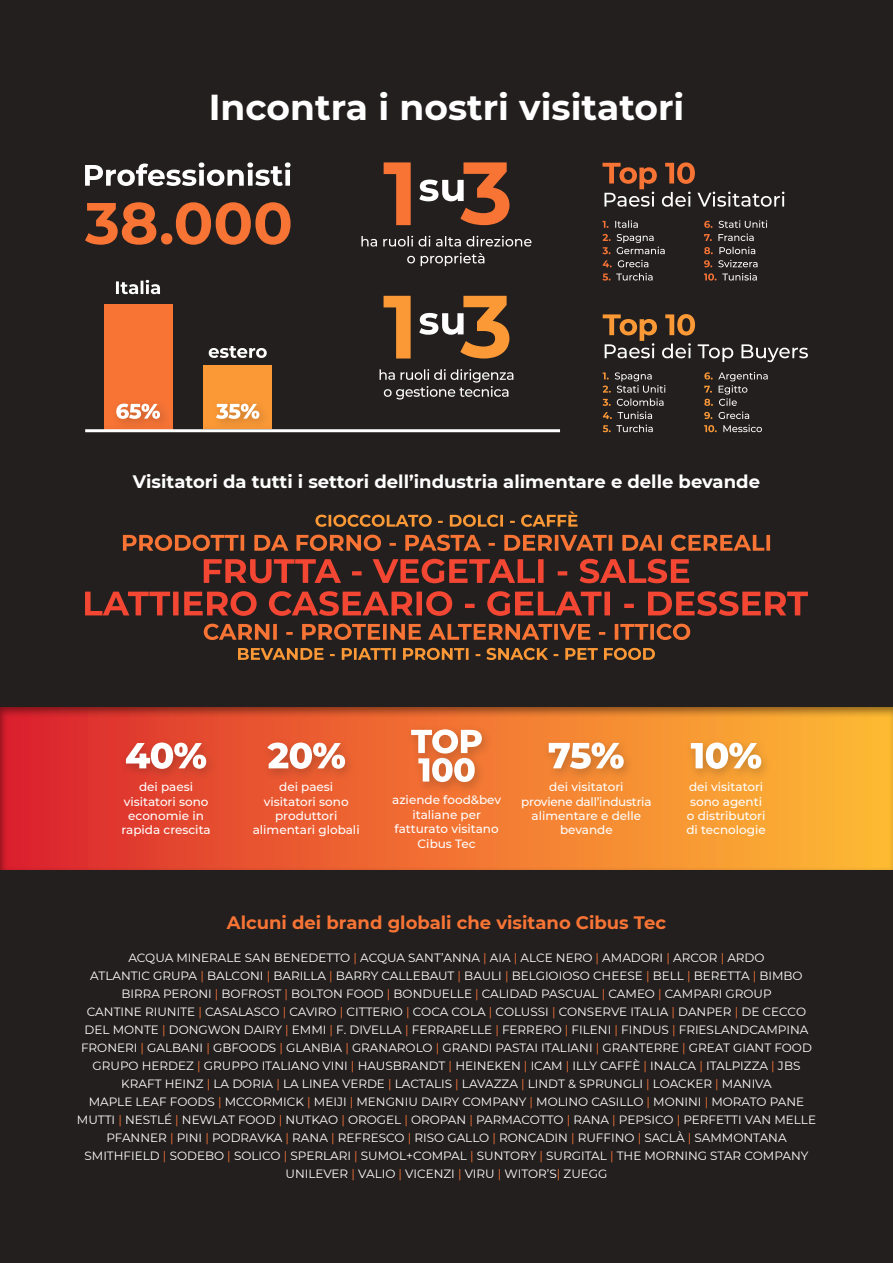
<style>
.page{position:relative;width:893px;height:1263px;background:#241f1f}
.page>*{position:absolute;margin:0;border:0;box-sizing:border-box;transform-origin:0 0}
.t1{font:700 36px "Montserrat";color:#fff}
.t2{font:700 18px "Montserrat";color:#fff}
.t3{font:700 18px "Montserrat";color:#f77435}
.t4{font:12px/18px "Montserrat";color:#fff;text-align:center}
.t5{font:500 12px/14.4px "Montserrat";color:#fff;text-align:center}
.s1{color:#f77435}
</style>
<div class="page">
<div style="left:204px;top:365px;width:68px;height:64px;background:#fb9936"></div>
<div style="left:0;top:706px;width:893px;height:163px;background:#241f1f;opacity:.5"></div>
<svg style="left:616px;top:273px;width:37px;height:7px"></svg>
<svg style="left:602px;top:274px;width:8px;height:7px"></svg>
<svg style="left:618px;top:260px;width:30px;height:7px"></svg>
<svg style="left:603px;top:260px;width:9px;height:7px"></svg>
<svg style="left:602px;top:247px;width:8px;height:7px"></svg>
<svg style="left:617px;top:234px;width:48px;height:20px"></svg>
<svg style="left:602px;top:234px;width:9px;height:7px"></svg>
<svg style="left:615px;top:220px;width:23px;height:8px"></svg>
<svg style="left:602px;top:221px;width:6px;height:7px"></svg>
<svg style="left:704px;top:273px;width:53px;height:8px"></svg>
<svg style="left:718px;top:260px;width:39px;height:7px"></svg>
<svg style="left:704px;top:260px;width:8px;height:7px"></svg>
<svg style="left:719px;top:247px;width:36px;height:7px"></svg>
<svg style="left:704px;top:247px;width:9px;height:7px"></svg>
<svg style="left:704px;top:234px;width:8px;height:7px"></svg>
<svg style="left:718px;top:220px;width:49px;height:21px"></svg>
<svg style="left:704px;top:221px;width:8px;height:7px"></svg>
<svg style="left:602px;top:162px;width:182px;height:45px"></svg>
<svg style="left:603px;top:425px;width:50px;height:7px"></svg>
<svg style="left:603px;top:372px;width:62px;height:47px"></svg>
<svg style="left:723px;top:425px;width:39px;height:7px"></svg>
<svg style="left:704px;top:425px;width:13px;height:7px"></svg>
<svg style="left:704px;top:372px;width:64px;height:47px"></svg>
<svg style="left:603px;top:314px;width:205px;height:48px"></svg>
<svg style="left:116px;top:280px;width:44px;height:14px"></svg>
<svg style="left:209px;top:346px;width:58px;height:12px"></svg>
<div style="left:104px;top:305px;width:68px;height:127px;background:#f77435"></div>
<div style="left:110px;top:398px;width:62px;height:33px;background:#241f1f;opacity:.25"></div>
<svg style="left:116px;top:404px;width:44px;height:15px"></svg>
<div style="left:211px;top:398px;width:60px;height:33px;background:#241f1f;opacity:.25"></div>
<svg style="left:216px;top:404px;width:43px;height:15px"></svg>
<div style="left:79px;top:424px;width:492px;height:21px;background:#241f1f"></div>
<hr style="left:85px;top:429px;width:475px;height:3px;background:#fff">
<div style="left:262px;top:737px;width:94px;height:44px;background:#241f1f;opacity:.25"></div>
<svg style="left:267px;top:742px;width:78px;height:27px;background:#ecb09e"></svg>
<div style="left:684px;top:737px;width:88px;height:44px;background:#241f1f;opacity:.25"></div>
<svg style="left:691px;top:742px;width:70px;height:27px;background:#f2cc9f"></svg>
<div style="left:542px;top:737px;width:93px;height:44px;background:#241f1f;opacity:.25"></div>
<svg style="left:549px;top:742px;width:75px;height:27px;background:#f0c29e"></svg>
<div style="left:119px;top:737px;width:98px;height:44px;background:#241f1f;opacity:.25"></div>
<svg style="left:126px;top:742px;width:80px;height:27px;background:#e8a299"></svg>
<div style="left:412px;top:752px;width:73px;height:43px;background:#241f1f;opacity:.25"></div>
<div style="left:404px;top:724px;width:89px;height:42px;background:#f07233"></div>
<svg style="left:411px;top:729px;width:71px;height:53px"></svg>
<svg style="left:85px;top:202px;width:206px;height:43px"></svg>
<svg style="left:85px;top:162px;width:206px;height:24px"></svg>
<svg style="left:315px;top:511px;width:262px;height:16px"></svg>
<svg style="left:123px;top:535px;width:647px;height:16px"></svg>
<svg style="left:204px;top:559px;width:485px;height:24px"></svg>
<svg style="left:85px;top:591px;width:723px;height:25px"></svg>
<svg style="left:204px;top:624px;width:486px;height:16px"></svg>
<svg style="left:238px;top:648px;width:417px;height:12px"></svg>
<svg style="left:384px;top:296px;width:27px;height:62px"></svg>
<svg style="left:419px;top:296px;width:90px;height:62px"></svg>
<svg style="left:380px;top:369px;width:133px;height:31px"></svg>
<svg style="left:384px;top:162px;width:27px;height:63px"></svg>
<svg style="left:419px;top:162px;width:90px;height:63px"></svg>
<svg style="left:407px;top:253px;width:77px;height:13px"></svg>
<svg style="left:361px;top:236px;width:170px;height:11px"></svg>
<h1 class="t1" style="left:209px;top:81px;width:477px">Incontra i nostri visitatori</h1>
<h2 class="t2" style="left:133px;top:469px;width:629px">Visitatori da tutti i settori dell’industria alimentare e delle bevande</h2>
<p class="t5" style="left:121px;top:779px;width:91px">dei paesi visitatori sono economie in rapida crescita</p>
<p class="t5" style="left:686px;top:779px;width:81px">dei visitatori sono agenti o distributori di tecnologie</p>
<p class="t5" style="left:253px;top:779px;width:108px">dei paesi visitatori sono produttori alimentari globali</p>
<p class="t5" style="left:521px;top:779px;width:132px">dei visitatori<br>proviene dall’industria alimentare e delle bevande</p>
<p class="t5" style="left:392px;top:792px;width:110px">aziende food&amp;bev italiane per fatturato visitano<br>Cibus Tec</p>
<h2 class="t3" style="left:227px;top:910px;width:441px">Alcuni dei brand globali che visitano Cibus Tec</h2>
<p class="t4" style="left:77px;top:948px;width:741px">ACQUA MINERALE SAN BENEDETTO <span class="s1">|</span> ACQUA SANT’ANNA <span class="s1">|</span> AIA <span class="s1">|</span> ALCE NERO <span class="s1">|</span> AMADORI <span class="s1">|</span> ARCOR <span class="s1">|</span> ARDO<br>ATLANTIC GRUPA <span class="s1">|</span> BALCONI <span class="s1">|</span> BARILLA <span class="s1">|</span> BARRY CALLEBAUT <span class="s1">|</span> BAULI <span class="s1">|</span> BELGIOIOSO CHEESE <span class="s1">|</span> BELL <span class="s1">|</span> BERETTA <span class="s1">|</span> BIMBO BIRRA PERONI <span class="s1">|</span> BOFROST <span class="s1">|</span> BOLTON FOOD <span class="s1">|</span> BONDUELLE <span class="s1">|</span> CALIDAD PASCUAL <span class="s1">|</span> CAMEO <span class="s1">|</span> CAMPARI GROUP<br>CANTINE RIUNITE <span class="s1">|</span> CASALASCO <span class="s1">|</span> CAVIRO <span class="s1">|</span> CITTERIO <span class="s1">|</span> COCA COLA <span class="s1">|</span> COLUSSI <span class="s1">|</span> CONSERVE ITALIA <span class="s1">|</span> DANPER <span class="s1">|</span> DE CECCO DEL MONTE <span class="s1">|</span> DONGWON DAIRY <span class="s1">|</span> EMMI <span class="s1">|</span> F. DIVELLA <span class="s1">|</span> FERRARELLE <span class="s1">|</span> FERRERO <span class="s1">|</span> FILENI <span class="s1">|</span> FINDUS <span class="s1">|</span> FRIESLANDCAMPINA FRONERI <span class="s1">|</span> GALBANI <span class="s1">|</span> GBFOODS <span class="s1">|</span> GLANBIA <span class="s1">|</span> GRANAROLO <span class="s1">|</span> GRANDI PASTAI ITALIANI <span class="s1">|</span> GRANTERRE <span class="s1">|</span> GREAT GIANT FOOD GRUPO HERDEZ <span class="s1">|</span> GRUPPO ITALIANO VINI <span class="s1">|</span> HAUSBRANDT <span class="s1">|</span> HEINEKEN <span class="s1">|</span> ICAM <span class="s1">|</span> ILLY CAFFÈ <span class="s1">|</span> INALCA <span class="s1">|</span> ITALPIZZA <span class="s1">|</span> JBS KRAFT HEINZ <span class="s1">|</span> LA DORIA <span class="s1">|</span> LA LINEA VERDE <span class="s1">|</span> LACTALIS <span class="s1">|</span> LAVAZZA <span class="s1">|</span> LINDT &amp; SPRUNGLI <span class="s1">|</span> LOACKER <span class="s1">|</span> MANIVA<br>MAPLE LEAF FOODS <span class="s1">|</span> MCCORMICK <span class="s1">|</span> MEIJI <span class="s1">|</span> MENGNIU DAIRY COMPANY <span class="s1">|</span> MOLINO CASILLO <span class="s1">|</span> MONINI <span class="s1">|</span> MORATO PANE MUTTI <span class="s1">|</span> NESTLÉ <span class="s1">|</span> NEWLAT FOOD <span class="s1">|</span> NUTKAO <span class="s1">|</span> OROGEL <span class="s1">|</span> OROPAN <span class="s1">|</span> PARMACOTTO <span class="s1">|</span> RANA <span class="s1">|</span> PEPSICO <span class="s1">|</span> PERFETTI VAN MELLE PFANNER <span class="s1">|</span> PINI <span class="s1">|</span> PODRAVKA <span class="s1">|</span> RANA <span class="s1">|</span> REFRESCO <span class="s1">|</span> RISO GALLO <span class="s1">|</span> RONCADIN <span class="s1">|</span> RUFFINO <span class="s1">|</span> SACLÀ <span class="s1">|</span> SAMMONTANA SMITHFIELD <span class="s1">|</span> SODEBO <span class="s1">|</span> SOLICO <span class="s1">|</span> SPERLARI <span class="s1">|</span> SUMOL+COMPAL <span class="s1">|</span> SUNTORY <span class="s1">|</span> SURGITAL <span class="s1">|</span> THE MORNING STAR COMPANY UNILEVER <span class="s1">|</span> VALIO <span class="s1">|</span> VICENZI <span class="s1">|</span> VIRU <span class="s1">|</span> WITOR’S<span class="s1">|</span> ZUEGG</p>
</div>
